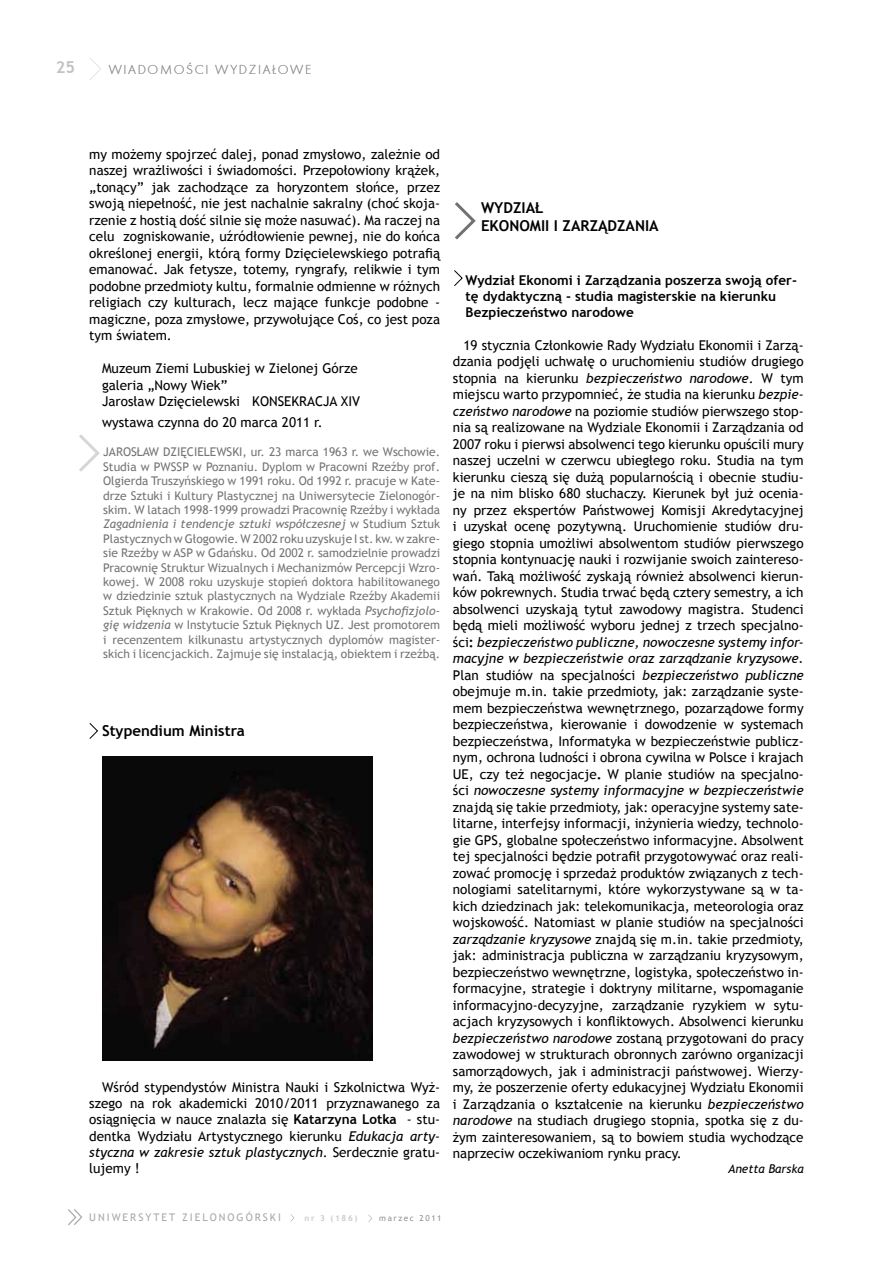
<style>
.page{position:relative;width:893px;height:1263px;background:#fff}
.page>*{position:absolute;margin:0;border:0;box-sizing:border-box;transform-origin:0 0}
.t1{font:700 16.5px "Trebuchet MS";color:#c2c3c4}
.t2{font:700 15px/18px "Trebuchet MS";color:#000}
.t3{font:13.5px/16.5px "Trebuchet MS";color:#000;text-align:justify}
.t4{font:700 13.5px/16.2px "Trebuchet MS";color:#000}
.t5{font:13.5px "Futura TEE Ligh";letter-spacing:.12em;color:#929395}
.t6{font:12px/14.4px "Trebuchet MS";color:#757577;text-align:justify}
.t7{font:italic 12px "Trebuchet MS";color:#000}
.t8{font:10.5px "Trebuchet MS";letter-spacing:.19em;color:#a7a9aa}
.t9{font:8.25px "Trebuchet MS";letter-spacing:.19em;color:#929395}
.t10{font:700 8.25px "Trebuchet MS";color:#c9cbcc}
.s1{font-style:italic}
.s2{font-weight:700}
</style>
<div class="page">
<svg style="left:90px;top:58px;width:11px;height:22px"></svg>
<svg style="left:290px;top:1214px;width:4px;height:8px"></svg>
<svg style="left:368px;top:1214px;width:4px;height:8px"></svg>
<svg style="left:68px;top:1209px;width:14px;height:16px"></svg>
<svg style="left:89px;top:723px;width:9px;height:16px"></svg>
<img style="left:103px;top:756px;width:270px;height:305px">
<svg style="left:455px;top:202px;width:21px;height:37px"></svg>
<svg style="left:79px;top:434px;width:21px;height:38px"></svg>
<svg style="left:454px;top:270px;width:9px;height:16px"></svg>
<p class="t1" style="left:56px;top:57px;width:21px">25</p>
<p class="t5" style="left:109px;top:61px;width:204px">WIADOMOŒCI WYDZIA£OWE</p>
<p class="t3" style="left:89px;top:146px;width:352px">my możemy spojrzeć dalej, ponad zmysłowo, zależnie od naszej wrażliwości i świadomości. Przepołowiony krążek, „tonący” jak zachodzące za horyzontem słońce, przez swoją niepełność, nie jest nachalnie sakralny (choć skoja&shy;rzenie z hostią dość silnie się może nasuwać). Ma raczej na celu zogniskowanie, uźródłowienie pewnej, nie do końca określonej energii, którą formy Dzięcielewskiego potrafią emanować. Jak fetysze, totemy, ryngrafy, relikwie i tym podobne przedmioty kultu, formalnie odmienne w różnych religiach czy kulturach, lecz mające funkcje podobne - magiczne, poza zmysłowe, przywołujące Coś, co jest poza tym światem.</p>
<p class="t3" style="left:102px;top:360px;width:260px;text-align:left">Muzeum Ziemi Lubuskiej w Zielonej Górze galeria „Nowy Wiek”<br>Jarosław Dzięcielewski KONSEKRACJA XIV</p>
<p class="t3" style="left:102px;top:414px;width:222px">wystawa czynna do 20 marca 2011 r.</p>
<p class="t6" style="left:103px;top:445px;width:338px">JAROSŁAW DZIĘCIELEWSKI, ur. 23 marca 1963 r. we Wschowie.<br>Studia w PWSSP w Poznaniu. Dyplom w Pracowni Rzeźby prof.<br>Olgierda Truszyńskiego w 1991 roku. Od 1992 r. pracuje w Kate&shy;drze Sztuki i Kultury Plastycznej na Uniwersytecie Zielonogór&shy;skim. W latach 1998-1999 prowadzi Pracownię Rzeźby i wykłada <span class="s1">Zagadnienia i tendencje sztuki współczesnej</span> w Studium Sztuk Plastycznych w Głogowie. W 2002 roku uzyskuje I st. kw. w zakre&shy;sie Rzeźby w ASP w Gdańsku. Od 2002 r. samodzielnie prowadzi Pracownię Struktur Wizualnych i Mechanizmów Percepcji Wzro&shy;kowej. W 2008 roku uzyskuje stopień doktora habilitowanego w dziedzinie sztuk plastycznych na Wydziale Rzeźby Akademii Sztuk Pięknych w Krakowie. Od 2008 r. wykłada <span class="s1">Psychofizjolo&shy;gię widzenia</span> w Instytucie Sztuk Pięknych UZ. Jest promotorem i recenzentem kilkunastu artystycznych dyplomów magister&shy;skich i licencjackich. Zajmuje się instalacją, obiektem i rzeźbą.</p>
<p class="t2" style="left:102px;top:721px;width:144px">Stypendium Ministra</p>
<p class="t3" style="left:89px;top:1079px;width:352px;text-indent:13px">Wśród stypendystów Ministra Nauki i Szkolnictwa Wyż&shy;szego na rok akademicki 2010/2011 przyznawanego za osiągnięcia w nauce znalazła się <span class="s2">Katarzyna Lotka</span> - stu&shy;dentka Wydziału Artystycznego kierunku <span class="s1">Edukacja arty&shy;styczna w zakresie sztuk plastycznych</span>. Serdecznie gratu&shy;lujemy !</p>
<p class="t2" style="left:481px;top:198px;width:179px">WYDZIAŁ<br>EKONOMII I ZARZĄDZANIA</p>
<p class="t4" style="left:466px;top:272px;width:333px">Wydział Ekonomi i Zarządzania poszerza swoją ofer&shy;tę dydaktyczną - studia magisterskie na kierunku<br>Bezpieczeństwo narodowe</p>
<p class="t3" style="left:453px;top:337px;width:352px;text-indent:11px">19 stycznia Członkowie Rady Wydziału Ekonomii i Zarzą&shy;dzania podjęli uchwałę o uruchomieniu studiów drugiego stopnia na kierunku <span class="s1">bezpieczeństwo narodowe</span>. W tym miejscu warto przypomnieć, że studia na kierunku <span class="s1">bezpie&shy;czeństwo narodowe</span> na poziomie studiów pierwszego stop&shy;nia są realizowane na Wydziale Ekonomii i Zarządzania od 2007 roku i pierwsi absolwenci tego kierunku opuścili mury naszej uczelni w czerwcu ubiegłego roku. Studia na tym kierunku cieszą się dużą popularnością i obecnie studiu&shy;je na nim blisko 680 słuchaczy. Kierunek był już ocenia&shy;ny przez ekspertów Państwowej Komisji Akredytacyjnej i uzyskał ocenę pozytywną. Uruchomienie studiów dru&shy;giego stopnia umożliwi absolwentom studiów pierwszego stopnia kontynuację nauki i rozwijanie swoich zaintereso&shy;wań. Taką możliwość zyskają również absolwenci kierun&shy;ków pokrewnych. Studia trwać będą cztery semestry, a ich absolwenci uzyskają tytuł zawodowy magistra. Studenci będą mieli możliwość wyboru jednej z trzech specjalno&shy;ści<span class="s2">:</span> <span class="s1">bezpieczeństwo publiczne, nowoczesne systemy infor&shy;macyjne w bezpieczeństwie oraz zarządzanie kryzysowe.<br></span>Plan studiów na specjalności <span class="s1">bezpieczeństwo publiczne </span>obejmuje m.in. takie przedmioty, jak: zarządzanie syste&shy;mem bezpieczeństwa wewnętrznego, pozarządowe formy bezpieczeństwa, kierowanie i dowodzenie w systemach bezpieczeństwa, Informatyka w bezpieczeństwie publicz&shy;nym, ochrona ludności i obrona cywilna w Polsce i krajach UE, czy też negocjacje<span class="s2">.</span> W planie studiów na specjalno&shy;ści <span class="s1">nowoczesne systemy informacyjne w bezpieczeństwie </span>znajdą się takie przedmioty, jak: operacyjne systemy sate&shy;litarne, interfejsy informacji, inżynieria wiedzy, technolo&shy;gie GPS, globalne społeczeństwo informacyjne. Absolwent tej specjalności będzie potrafił przygotowywać oraz reali&shy;zować promocję i sprzedaż produktów związanych z tech&shy;nologiami satelitarnymi, które wykorzystywane są w ta&shy;kich dziedzinach jak: telekomunikacja, meteorologia oraz wojskowość. Natomiast w planie studiów na specjalności <span class="s1">zarządzanie kryzysowe</span> znajdą się m.in. takie przedmioty, jak: administracja publiczna w zarządzaniu kryzysowym, bezpieczeństwo wewnętrzne, logistyka, społeczeństwo in&shy;formacyjne, strategie i doktryny militarne, wspomaganie informacyjno-decyzyjne, zarządzanie ryzykiem w sytu&shy;acjach kryzysowych i konfliktowych. Absolwenci kierunku <span class="s1">bezpieczeństwo narodowe</span> zostaną przygotowani do pracy zawodowej w strukturach obronnych zarówno organizacji samorządowych, jak i administracji państwowej. Wierzy&shy;my, że poszerzenie oferty edukacyjnej Wydziału Ekonomii i Zarządzania o kształcenie na kierunku <span class="s1">bezpieczeństwo narodowe</span> na studiach drugiego stopnia, spotka się z du&shy;żym zainteresowaniem, są to bowiem studia wychodzące naprzeciw oczekiwaniom rynku pracy.</p>
<p class="t7" style="left:728px;top:1161px;width:77px">Anetta Barska</p>
<p class="t8" style="left:89px;top:1211px;width:193px">UNIWERSYTET ZIELONOGÓRSKI</p>
<p class="t10" style="left:305px;top:1213px;width:54px">nr 3 (186)</p>
<p class="t9" style="left:379px;top:1213px;width:64px">marzec 2011</p>
</div>
